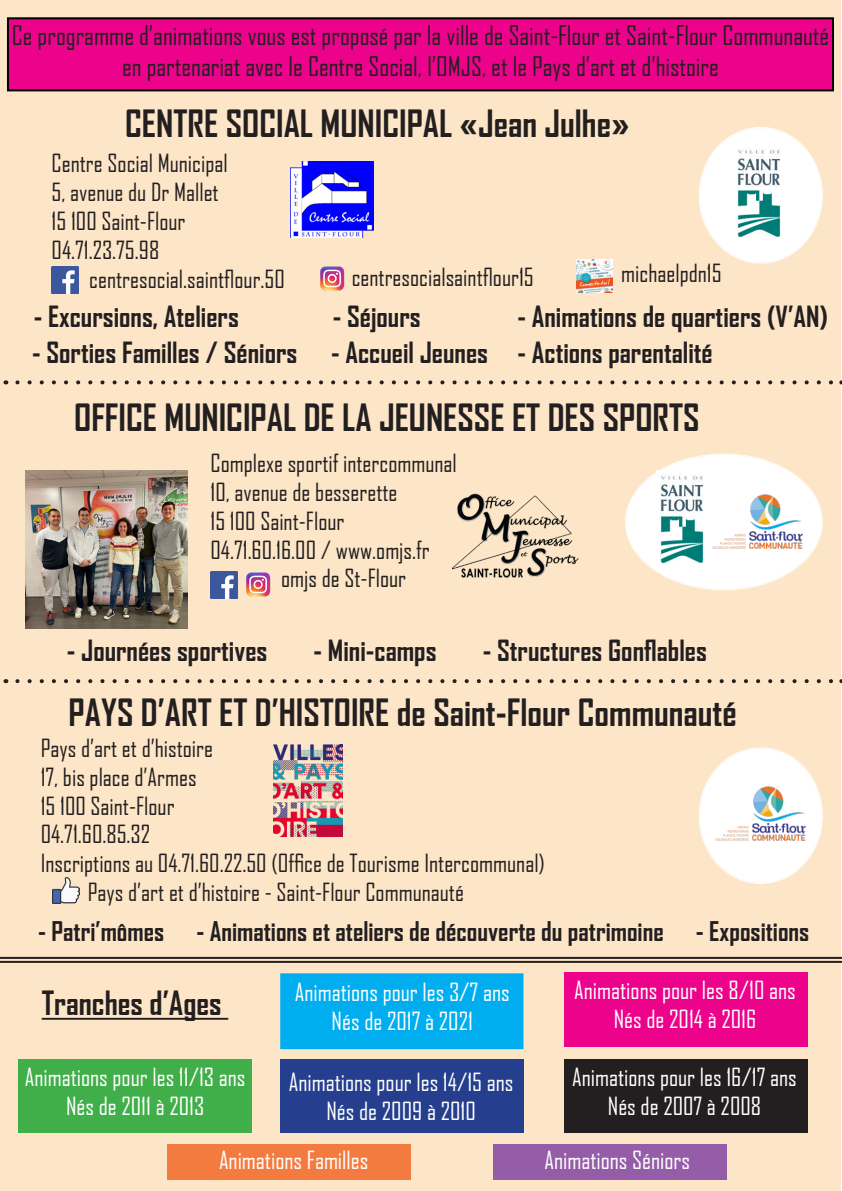
<style>
.page{position:relative;width:842px;height:1191px;background:#fff}
.page>*{position:absolute;margin:0;border:0;box-sizing:border-box;transform-origin:0 0}
.t1{font:700 36px "Agency FB";color:#231f20}
.t2{font:700 32px "Agency FB";color:#231f20}
.t3{font:700 28px "Agency FB";color:#231f20}
.t4{font:26px/31.2px "Agency FB";color:#231f20;text-align:center}
.t5{font:700 26px "Agency FB";color:#231f20}
.t6{font:24px "Agency FB";color:#231f20}
.t7{font:24px "Agency FB";color:#fff}
</style>
<div class="page">
<div style="left:0;top:0;width:841px;height:1191px;background:#fde6c7"></div>
<div style="left:564px;top:1059px;width:244px;height:74px;background:#231f20"></div>
<div style="left:280px;top:1059px;width:243px;height:74px;background:#253f8e"></div>
<div style="left:167px;top:1144px;width:244px;height:36px;background:#f47b40"></div>
<div style="left:494px;top:1144px;width:233px;height:36px;background:#955da7"></div>
<div style="left:19px;top:1059px;width:233px;height:74px;background:#40ae49"></div>
<div style="left:564px;top:972px;width:244px;height:74px;background:#ed028c"></div>
<div style="left:280px;top:973px;width:243px;height:76px;background:#00aeef;border:2px solid #00aeef"></div>
<img style="left:452px;top:493px;width:127px;height:85px">
<hr style="left:0;top:957px;width:842px;height:2px;background:#231f20">
<hr style="left:0;top:961px;width:842px;height:2px;background:#231f20">
<hr style="left:42px;top:1017px;width:186px;height:2px;background:#231f20">
<img style="left:273px;top:744px;width:70px;height:92px">
<img style="left:291px;top:161px;width:83px;height:76px">
<svg style="left:17px;top:380px;width:816px;height:4px"></svg>
<svg style="left:17px;top:679px;width:816px;height:4px"></svg>
<img style="left:52px;top:877px;width:27px;height:26px">
<img style="left:210px;top:571px;width:27px;height:27px">
<img style="left:246px;top:572px;width:25px;height:25px">
<img style="left:320px;top:266px;width:25px;height:25px">
<img style="left:52px;top:267px;width:26px;height:27px">
<img style="left:576px;top:260px;width:36px;height:33px">
<img style="left:26px;top:470px;width:161px;height:158px">
<div style="left:700px;top:128px;width:122px;height:134px;background:#fff;border-radius:50%"></div>
<img style="left:737px;top:150px;width:44px;height:88px">
<div style="left:700px;top:748px;width:122px;height:135px;background:#fff;border-radius:50%"></div>
<img style="left:702px;top:770px;width:121px;height:91px">
<div style="left:626px;top:455px;width:196px;height:134px;background:#fff;border-radius:50%"></div>
<img style="left:656px;top:471px;width:47px;height:93px">
<img style="left:699px;top:478px;width:123px;height:90px">
<div style="left:8px;top:18px;width:825px;height:72px;background:#ed028c"></div>
<div style="left:7px;top:17px;width:827px;height:74px;border:2px solid #000"></div>
<p class="t4" style="left:12px;top:19px;width:819px">Ce programme d’animations vous est proposé par la ville de Saint-Flour et Saint-Flour Communauté en partenariat avec le Centre Social, l’OMJS, et le Pays d’art et d’histoire</p>
<p class="t1" style="left:125px;top:101px;width:506px">CENTRE SOCIAL MUNICIPAL «Jean Julhe»</p>
<p class="t6" style="left:52px;top:149px;width:178px">Centre Social Municipal</p>
<p class="t6" style="left:52px;top:178px;width:169px">5, avenue du Dr Mallet</p>
<p class="t6" style="left:52px;top:206px;width:135px">15 100 Saint-Flour</p>
<p class="t6" style="left:52px;top:235px;width:109px">04.71.23.75.98</p>
<p class="t6" style="left:89px;top:264px;width:197px">centresocial.saintflour.50</p>
<p class="t3" style="left:34px;top:299px;width:207px">- Excursions, Ateliers</p>
<p class="t3" style="left:32px;top:335px;width:267px">- Sorties Familles / Séniors</p>
<p class="t6" style="left:352px;top:262px;width:184px">centresocialsaintflour15</p>
<p class="t6" style="left:621px;top:258px;width:102px">michaelpdn15</p>
<p class="t3" style="left:517px;top:299px;width:312px">- Animations de quartiers (V’AN)</p>
<p class="t3" style="left:517px;top:335px;width:197px">- Actions parentalité</p>
<p class="t3" style="left:333px;top:299px;width:90px">- Séjours</p>
<p class="t3" style="left:331px;top:335px;width:159px">- Accueil Jeunes</p>
<p class="t1" style="left:74px;top:395px;width:627px">OFFICE MUNICIPAL DE LA JEUNESSE ET DES SPORTS</p>
<p class="t6" style="left:210px;top:448px;width:248px">Complexe sportif intercommunal</p>
<p class="t6" style="left:210px;top:477px;width:189px">10, avenue de besserette</p>
<p class="t6" style="left:210px;top:506px;width:135px">15 100 Saint-Flour</p>
<p class="t6" style="left:210px;top:535px;width:221px">04.71.60.16.00 / www.omjs.fr</p>
<p class="t6" style="left:281px;top:564px;width:127px">omjs de St-Flour</p>
<p class="t3" style="left:67px;top:633px;width:202px">- Journées sportives</p>
<p class="t3" style="left:314px;top:633px;width:125px">- Mini-camps</p>
<p class="t3" style="left:483px;top:633px;width:226px">- Structures Gonflables</p>
<p class="t1" style="left:69px;top:689px;width:670px">PAYS D’ART ET D’HISTOIRE de Saint-Flour Communauté</p>
<p class="t6" style="left:41px;top:733px;width:174px">Pays d’art et d’histoire</p>
<p class="t6" style="left:41px;top:762px;width:157px">17, bis place d’Armes</p>
<p class="t6" style="left:41px;top:791px;width:135px">15 100 Saint-Flour</p>
<p class="t6" style="left:41px;top:820px;width:111px">04.71.60.85.32</p>
<p class="t6" style="left:41px;top:848px;width:506px">Inscriptions au 04.71.60.22.50 (Office de Tourisme Intercommunal)</p>
<p class="t6" style="left:88px;top:877px;width:378px">Pays d’art et d’histoire - Saint-Flour Communauté</p>
<p class="t5" style="left:38px;top:915px;width:772px">- Patri’mômes - Animations et ateliers de découverte du patrimoine - Expositions</p>
<p class="t2" style="left:42px;top:982px;width:181px">Tranches d’Ages</p>
<p class="t7" style="left:295px;top:977px;width:216px">Animations pour les 3/7 ans</p>
<p class="t7" style="left:332px;top:1006px;width:143px">Nés de 2017 à 2021</p>
<p class="t7" style="left:25px;top:1062px;width:222px">Animations pour les 11/13 ans</p>
<p class="t7" style="left:66px;top:1091px;width:140px">Nés de 2011 à 2013</p>
<p class="t7" style="left:289px;top:1067px;width:226px">Animations pour les 14/15 ans</p>
<p class="t7" style="left:326px;top:1096px;width:151px">Nés de 2009 à 2010</p>
<p class="t7" style="left:574px;top:975px;width:223px">Animations pour les 8/10 ans</p>
<p class="t7" style="left:614px;top:1004px;width:144px">Nés de 2014 à 2016</p>
<p class="t7" style="left:572px;top:1062px;width:226px">Animations pour les 16/17 ans</p>
<p class="t7" style="left:608px;top:1091px;width:155px">Nés de 2007 à 2008</p>
<p class="t7" style="left:219px;top:1145px;width:151px">Animations Familles</p>
<p class="t7" style="left:544px;top:1145px;width:147px">Animations Séniors</p>
</div>
